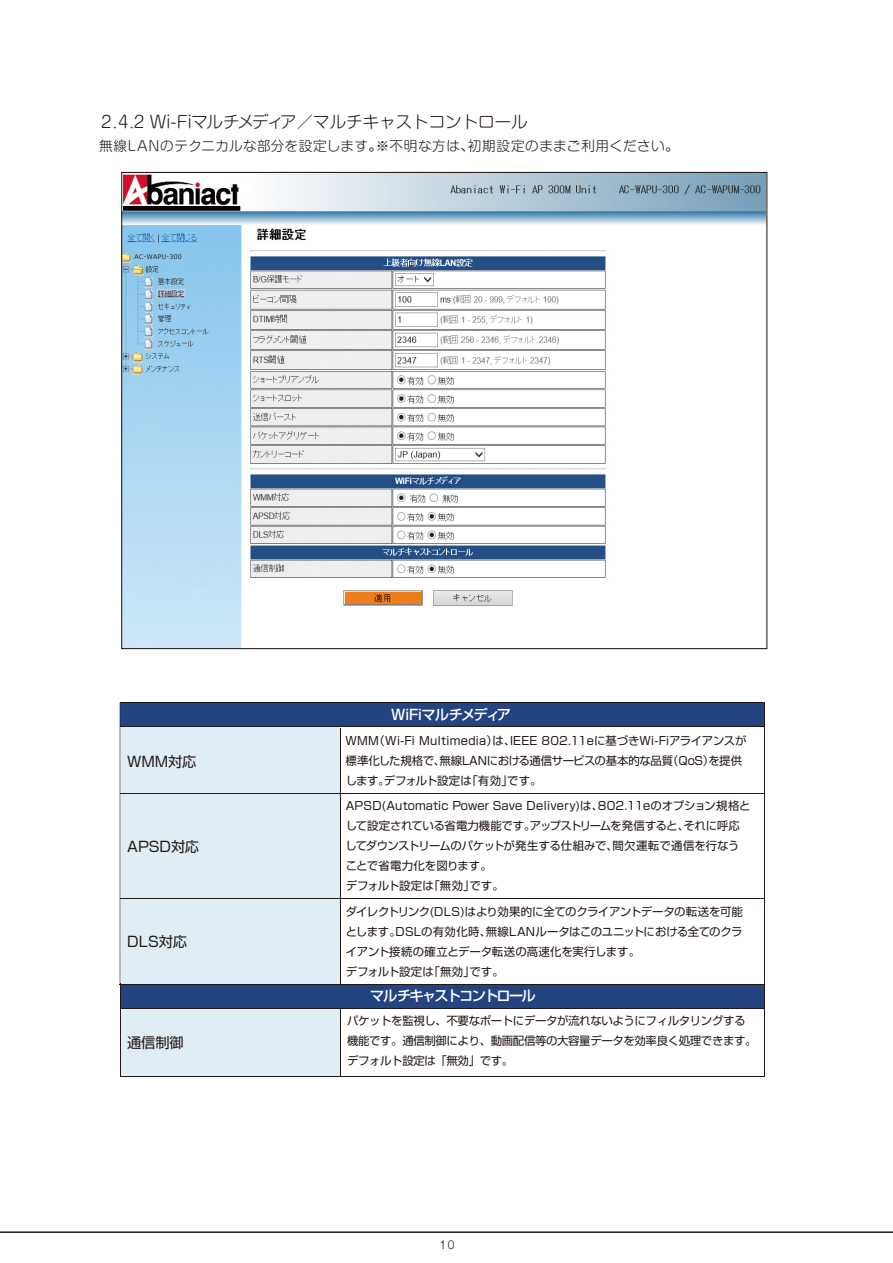
<style>
.page{position:relative;width:893px;height:1263px;background:#fff}
.page>*{position:absolute;margin:0;border:0;box-sizing:border-box;transform-origin:0 0}
.t1{font:300 16.5px "Shin M Go Pr 6 N";color:#221815}
.t2{font:14.25px "Shin Go Pr 6 N";letter-spacing:-.01em;color:#221815}
.t3{font:500 14.25px "Shin Go Pr 6 N";letter-spacing:-.125em;color:#fff}
.t4{font:500 14.25px "Shin Go Pr 6 N";letter-spacing:-.05em;color:#fff}
.t5{font:300 13.5px "Shin M Go Pr 6 N";letter-spacing:.04em;color:#221815}
.t6{font:11.4px/20px "Shin Go Pr 6 N";letter-spacing:-.005em;color:#221815}
.t7{font:11.4px/20px "Shin Go Pr 6 N";letter-spacing:-.025em;color:#221815}
.t8{font:300 10.8px "Shin M Go Pr 6 N";color:#221815}
</style>
<div class="page">
<hr style="left:0;top:1231px;width:893px;height:2px;background:#221815">
<div style="left:120px;top:703px;width:645px;height:24px;background:#234381"></div>
<div style="left:120px;top:727px;width:221px;height:257px;background:#e1edf5"></div>
<hr style="left:341px;top:728px;width:1px;height:256px;background:#221815">
<svg style="left:120px;top:702px;width:1px;height:281px"></svg>
<hr style="left:764px;top:703px;width:1px;height:281px;background:#221815">
<hr style="left:121px;top:702px;width:644px;height:1px;background:#221815">
<hr style="left:121px;top:727px;width:644px;height:1px;background:#221815">
<hr style="left:121px;top:793px;width:644px;height:1px;background:#221815">
<hr style="left:121px;top:898px;width:644px;height:1px;background:#221815">
<img style="left:123px;top:174px;width:642px;height:473px">
<div style="left:120px;top:984px;width:645px;height:24px;background:#234381"></div>
<div style="left:120px;top:1008px;width:221px;height:68px;background:#e1edf5"></div>
<hr style="left:340px;top:1008px;width:1px;height:68px;background:#221815">
<hr style="left:120px;top:984px;width:645px;height:1px;background:#221815">
<hr style="left:120px;top:1008px;width:645px;height:1px;background:#221815">
<hr style="left:120px;top:1076px;width:645px;height:1px;background:#221815">
<hr style="left:764px;top:983px;width:1px;height:93px;background:#221815">
<hr style="left:120px;top:983px;width:1px;height:93px;background:#221815">
<h1 class="t1" style="left:98px;top:108px;width:431px">２.４.2 Wi-Fiマルチメディア／マルチキャストコントロール</h1>
<p class="t5" style="left:99px;top:135px;width:581px">無線LANのテクニカルな部分を設定します。※不明な方は、初期設定のままご利用ください。</p>
<p class="t2" style="left:127px;top:750px;width:71px">WMM対応</p>
<p class="t2" style="left:127px;top:835px;width:73px">APSD対応</p>
<p class="t2" style="left:127px;top:930px;width:61px">DLS対応</p>
<p class="t2" style="left:127px;top:1031px;width:58px">通信制御</p>
<p class="t4" style="left:391px;top:702px;width:121px">WiFiマルチメディア</p>
<p class="t6" style="left:346px;top:730px;width:402px">WMM（Wi-Fi Multimedia）は、IEEE 802.11eに基づきWi-Fiアライアンスが標準化した規格で、無線LANにおける通信サービスの基本的な品質（QoS）を提供します。デフォルト設定は「有効」です。</p>
<p class="t6" style="left:346px;top:795px;width:406px">APSD(Automatic Power Save Delivery)は、802.11eのオプション規格として設定されている省電力機能です。アップストリームを発信すると、それに呼応してダウンストリームのパケットが発生する仕組みで、間欠運転で通信を行なうことで省電力化を図ります。<br>デフォルト設定は「無効」です。</p>
<p class="t7" style="left:346px;top:901px;width:399px">ダイレクトリンク(DLS)はより効果的に全てのクライアントデータの転送を可能とします。DSLの有効化時、無線LANルータはこのユニットにおける全てのクライアント接続の確立とデータ転送の高速化を実行します。<br>デフォルト設定は「無効」です。</p>
<p class="t3" style="left:370px;top:983px;width:167px">マルチキャストコントロール</p>
<p class="t7" style="left:347px;top:1009px;width:411px">パケットを監視し、不要なポートにデータが流れないようにフィルタリングする機能です。通信制御により、動画配信等の大容量データを効率良く処理できます。デフォルト設定は「無効」です。</p>
<p class="t8" style="left:440px;top:1236px;width:16px">10</p>
</div>
